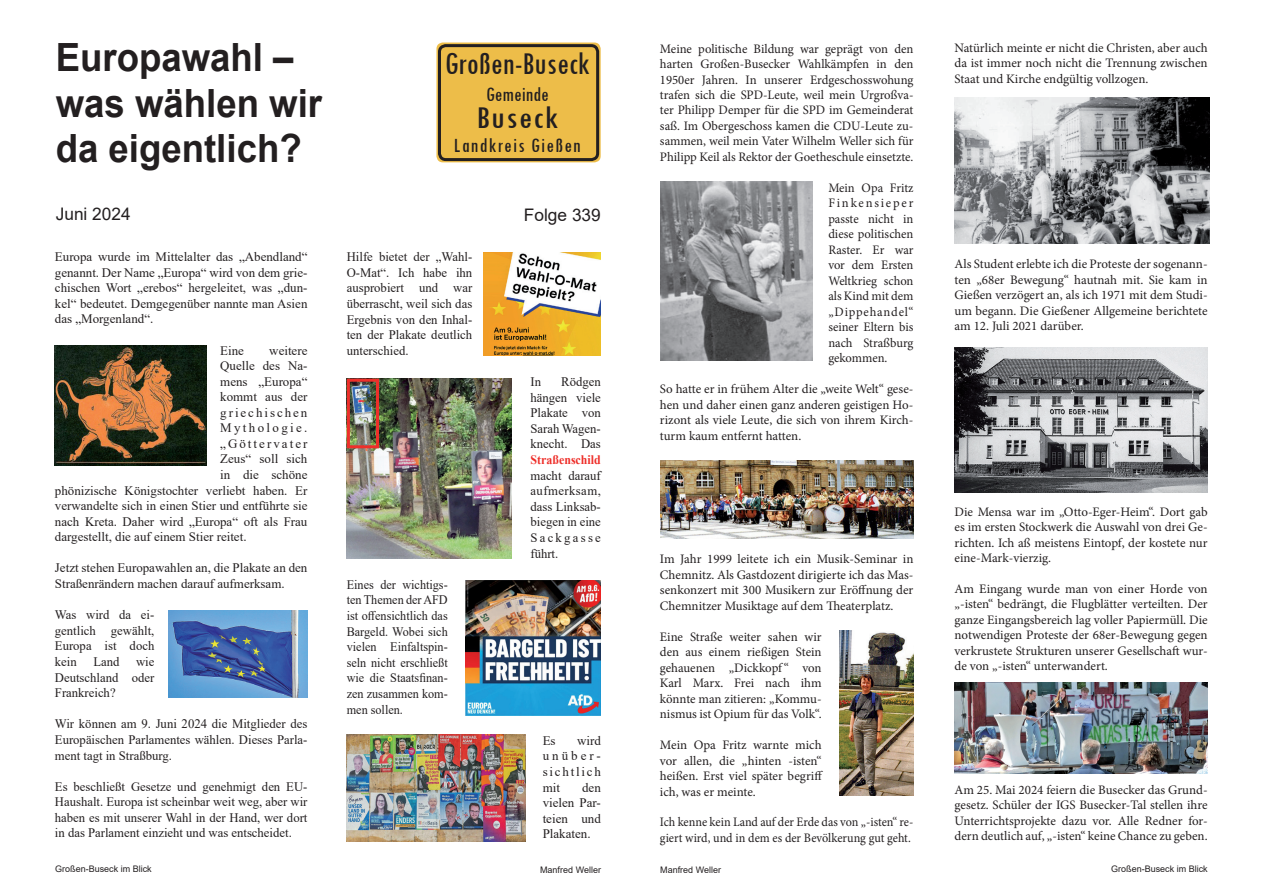
<style>
.page{position:relative;width:1263px;height:893px;background:#fff}
.page>*{position:absolute;margin:0;border:0;box-sizing:border-box;transform-origin:0 0}
.t1{font:700 38.85px/45.5px "Arial";color:#231f20;scale:.94 1}
.t2{font:condensed 33px "Tw Cen";color:#231f20}
.t3{font:condensed 33px "Tw Cen";color:#231f20;scale:1.13 1}
.t4{font:condensed 21px "Tw Cen";letter-spacing:.06em;color:#231f20}
.t5{font:condensed 21px "Tw Cen";color:#231f20}
.t6{font:17.25px "Arial";color:#231f20}
.t7{font:12.9px/15.5px "Minion Pro";color:#231f20;text-align:justify}
.t8{font:12.9px/15.6px "Times New Roman";color:#231f20;text-align:justify}
.t9{font:12.9px/15.6px "Times New Roman";color:#231f20;text-align:justify;scale:.94 1}
.t10{font:12.9px/15.5px "Minion Pro";color:#231f20;scale:.94 1}
.t11{font:700 12.9px "Times New Roman";color:#ee2f2a;scale:.92 1}
.t12{font:12.9px "Times New Roman";letter-spacing:.15em;color:#231f20}
.t13{font:12.9px "Times New Roman";letter-spacing:.155em;color:#231f20}
.t14{font:12.9px "Times New Roman";letter-spacing:.18em;color:#231f20}
.t15{font:9px "Arial";color:#231f20}
</style>
<div class="page">
<div style="left:436px;top:43px;width:165px;height:119px;background:#edbd49;border-radius:6px"></div>
<div style="left:438px;top:44px;width:161px;height:117px;border:3px solid #231f20;border-radius:6px"></div>
<img style="left:55px;top:345px;width:152px;height:120px">
<img style="left:168px;top:610px;width:139px;height:88px">
<img style="left:347px;top:378px;width:164px;height:180px">
<img style="left:465px;top:580px;width:136px;height:135px">
<img style="left:483px;top:252px;width:117px;height:103px">
<img style="left:347px;top:735px;width:179px;height:106px">
<img style="left:660px;top:181px;width:152px;height:180px">
<img style="left:660px;top:460px;width:253px;height:79px">
<img style="left:839px;top:630px;width:74px;height:165px">
<img style="left:954px;top:98px;width:255px;height:145px">
<img style="left:954px;top:347px;width:254px;height:146px">
<img style="left:954px;top:682px;width:254px;height:92px">
<div style="left:347px;top:379px;width:32px;height:69px;border:3px solid #ee2f2a"></div>
<h1 class="t1" style="left:56px;top:36px;width:285px">Europawahl – was wählen wir da eigentlich?</h1>
<h3 class="t6" style="left:56px;top:202px;width:76px">Juni 2024</h3>
<h3 class="t6" style="left:524px;top:203px;width:78px">Folge 339</h3>
<h2 class="t2" style="left:445px;top:44px;width:147px">Großen-Buseck</h2>
<h3 class="t5" style="left:486px;top:82px;width:64px">Gemeinde</h3>
<h2 class="t3" style="left:476px;top:98px;width:74px">Buseck</h2>
<h3 class="t4" style="left:454px;top:133px;width:128px">Landkreis Gießen</h3>
<p class="t8" style="left:55px;top:249px;width:254px">Europa wurde im Mittelalter das „Abendland“ genannt. Der Name „Europa“ wird von dem grie&shy;chischen Wort „erebos“ hergeleitet, was „dun&shy;kel“ bedeutet. Demgegenüber nannte man Asien das „Morgenland“.</p>
<p class="t8" style="left:220px;top:342px;width:25px">Eine</p>
<p class="t8" style="left:269px;top:342px;width:40px">weitere</p>
<p class="t8" style="left:220px;top:358px;width:89px">Quelle des Na-</p>
<p class="t8" style="left:220px;top:373px;width:89px">mens „Europa“</p>
<p class="t8" style="left:220px;top:389px;width:89px">kommt aus der</p>
<p class="t12" style="left:220px;top:403px;width:89px">griechischen</p>
<p class="t14" style="left:220px;top:419px;width:89px">Mythologie.</p>
<p class="t13" style="left:220px;top:434px;width:89px">„Göttervater</p>
<p class="t8" style="left:220px;top:451px;width:89px">Zeus“ soll sich</p>
<p class="t8" style="left:220px;top:466px;width:89px">in die schöne</p>
<p class="t8" style="left:55px;top:482px;width:254px">phönizische Königstochter verliebt haben. Er</p>
<p class="t8" style="left:55px;top:498px;width:254px">verwandelte sich in einen Stier und entführte sie</p>
<p class="t8" style="left:55px;top:513px;width:254px">nach Kreta. Daher wird „Europa“ oft als Frau</p>
<p class="t8" style="left:55px;top:529px;width:193px">dargestellt, die auf einem Stier reitet.</p>
<p class="t8" style="left:55px;top:560px;width:254px">Jetzt stehen Europawahlen an, die Plakate an den<br>Straßenrändern machen darauf aufmerksam.</p>
<p class="t8" style="left:55px;top:607px;width:101px">Was wird da ei&shy;gentlich gewählt, Europa ist doch kein</p>
<p class="t8" style="left:55px;top:653px;width:101px;text-indent:81px">wie Deutschland oder Frankreich?</p>
<p class="t8" style="left:55px;top:716px;width:254px">Wir können am 9. Juni 2024 die Mitglieder des Europäischen Parlamentes wählen. Dieses Parla&shy;ment tagt in Straßburg.</p>
<p class="t8" style="left:55px;top:778px;width:254px">Es beschließt Gesetze und genehmigt den EU-Haushalt. Europa ist scheinbar weit weg, aber wir haben es mit unserer Wahl in der Hand, wer dort in das Parlament einzieht und was entscheidet.</p>
<p class="t8" style="left:93px;top:653px;width:28px">Land</p>
<p class="t8" style="left:347px;top:249px;width:127px">Hilfe bietet der „Wahl-O-Mat“. Ich habe ihn ausprobiert und war überrascht, weil sich das Ergebnis von den Inhal&shy;ten der Plakate deutlich unterschied.</p>
<p class="t9" style="left:347px;top:576px;width:109px">Eines der wichtigs&shy;ten Themen der AFD ist offensichtlich das Bargeld. Wobei sich vielen Einfaltspin&shy;seln nicht erschließt wie die Staatsfinan&shy;zen zusammen kom&shy;men sollen.</p>
<p class="t8" style="left:530px;top:373px;width:72px;text-indent:31px">Rödgen hängen viele Plakate von Sarah Wagen&shy;knecht. Das</p>
<p class="t11" style="left:530px;top:450px;width:78px">Straßenschild</p>
<p class="t8" style="left:530px;top:467px;width:72px">macht darauf aufmerksam, dass Linksab&shy;biegen in eine Sackgasse führt.</p>
<p class="t8" style="left:530px;top:373px;width:12px">In</p>
<p class="t8" style="left:543px;top:732px;width:60px;text-indent:34px">wird unüber&shy;sichtlich mit</p>
<p class="t8" style="left:543px;top:732px;width:14px">Es</p>
<p class="t8" style="left:543px;top:779px;width:60px;text-indent:39px">den vielen Par&shy;teien und Plakaten.</p>
<p class="t7" style="left:660px;top:41px;width:255px">Meine politische Bildung war geprägt von den harten Großen-Busecker Wahlkämpfen in den 1950er Jahren. In unserer Erdgeschosswohung trafen sich die SPD-Leute, weil mein Urgroßva&shy;ter Philipp Demper für die SPD im Gemeinderat saß. Im Obergeschoss kamen die CDU-Leute zu&shy;sammen, weil mein Vater Wilhelm Weller sich für Philipp Keil als Rektor der Goetheschule einsetzte.</p>
<p class="t7" style="left:828px;top:180px;width:87px">Mein Opa Fritz Finkensieper passte nicht in diese politischen Raster. Er war vor dem Ersten Weltkrieg schon als Kind mit dem „Dippehandel“ seiner Eltern bis nach Straßburg gekommen.</p>
<p class="t7" style="left:660px;top:381px;width:255px">So hatte er in frühem Alter die „weite Welt“ gese&shy;hen und daher einen ganz anderen geistigen Ho&shy;rizont als viele Leute, die sich von ihrem Kirch&shy;turm kaum entfernt hatten.</p>
<p class="t7" style="left:660px;top:552px;width:255px">Im Jahr 1999 leitete ich ein Musik-Seminar in Chemnitz. Als Gastdozent dirigierte ich das Mas&shy;senkonzert mit 300 Musikern zur Eröffnung der Chemnitzer Musiktage auf dem Theaterplatz.</p>
<p class="t7" style="left:660px;top:629px;width:163px">Eine Straße weiter sahen wir den aus einem rießigen Stein gehauenen „Dickkopf “ von Karl Marx. Frei nach ihm könnte man zitieren: „Kommu&shy;nismus ist Opium für das Volk“.</p>
<p class="t7" style="left:660px;top:737px;width:164px">Mein Opa Fritz warnte mich vor allen, die „hinten -isten“ heißen. Erst viel später begriff ich, was er meinte.</p>
<p class="t10" style="left:660px;top:815px;width:271px">Ich kenne kein Land auf der Erde das von „-isten“ re&shy;giert wird, und in dem es der Bevölkerung gut geht.</p>
<p class="t7" style="left:954px;top:40px;width:255px">Natürlich meinte er nicht die Christen, aber auch da ist immer noch nicht die Trennung zwischen Staat und Kirche endgültig vollzogen.</p>
<p class="t7" style="left:954px;top:256px;width:255px">Als Student erlebte ich die Proteste der sogenann&shy;ten „68er Bewegung“ hautnah mit. Sie kam in Gießen verzögert an, als ich 1971 mit dem Studi&shy;um begann. Die Gießener Allgemeine berichtete am 12. Juli 2021 darüber.</p>
<p class="t7" style="left:954px;top:504px;width:255px">Die Mensa war im „Otto-Eger-Heim“. Dort gab es im ersten Stockwerk die Auswahl von drei Ge&shy;richten. Ich aß meistens Eintopf, der kostete nur eine-Mark-vierzig.</p>
<p class="t7" style="left:954px;top:581px;width:255px">Am Eingang wurde man von einer Horde von „-isten“ bedrängt, die Flugblätter verteilten. Der ganze Eingangsbereich lag voller Papiermüll. Die notwendigen Proteste der 68er-Bewegung gegen verkrustete Strukturen unserer Gesellschaft wur&shy;de von „-isten“ unterwandert.</p>
<p class="t7" style="left:954px;top:782px;width:255px">Am 25. Mai 2024 feiern die Busecker das Grund&shy;gesetz. Schüler der IGS Busecker-Tal stellen ihre Unterrichtsprojekte dazu vor. Alle Redner for&shy;dern deutlich auf, „-isten“ keine Chance zu geben.</p>
<p class="t15" style="left:55px;top:862px;width:98px">Großen-Buseck im Blick</p>
<p class="t15" style="left:540px;top:864px;width:62px">Manfred Weller</p>
<p class="t15" style="left:660px;top:863px;width:62px">Manfred Weller</p>
<p class="t15" style="left:1111px;top:862px;width:98px">Großen-Buseck im Blick</p>
</div>
